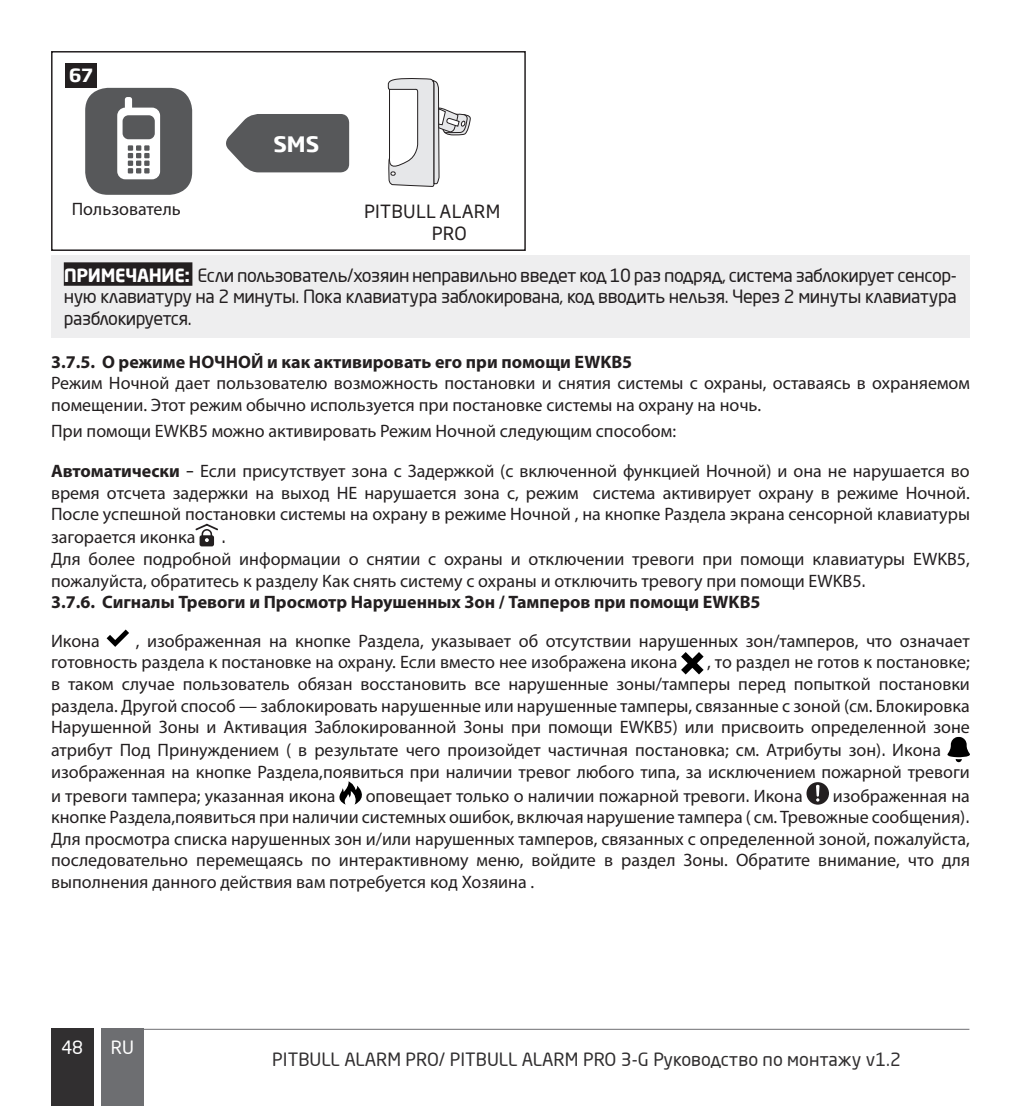
<style>
.page{position:relative;width:1021px;height:1106px;background:#fff}
.page>*{position:absolute;margin:0;border:0;box-sizing:border-box;transform-origin:0 0}
.t1{font:700 21px "Soho Gothic Pro";color:#fff}
.t2{font:18px/21.6px "Myriad Pro";color:#231f20}
.t3{font:18px/21.6px "Neo Sans Pro";letter-spacing:-.025em;color:#231f20;text-align:justify}
.t4{font:18px "Neo Sans Pro";color:#312f30}
.t5{font:700 18px "Myriad Pro";color:#231f20}
.t6{font:18px/21.6px "Soho Gothic Pro";letter-spacing:.015em;color:#231f20}
.t7{font:18px "Neo Sans Pro";color:#fff}
.t8{font:700 18px "Soho Gothic Pro";color:#fff}
.s1{font-weight:700;color:#fff}
.s2{font-family:"Soho Gothic Pro";font-weight:700;color:#fff}
.s3{font-weight:700}
.s4{font-family:"Soho Gothic Pro"}
</style>
<div class="page">
<div style="left:51px;top:1028px;width:43px;height:78px;background:#312f30"></div>
<div style="left:101px;top:1028px;width:43px;height:78px;background:#6d6e71"></div>
<hr style="left:144px;top:1028px;width:825px;height:1px;background:#6d6e71">
<svg style="left:386px;top:78px;width:84px;height:260px"></svg>
<svg style="left:226px;top:114px;width:123px;height:58px;background:#666769"></svg>
<div style="left:85px;top:88px;width:107px;height:107px;background:#57585a;border-radius:23px"></div>
<svg style="left:117px;top:97px;width:43px;height:82px"></svg>
<div style="left:51px;top:51px;width:475px;height:200px;border:2px solid #231f20"></div>
<div style="left:65px;top:63px;width:32px;height:25px;background:#231f20"></div>
<div style="left:51px;top:254px;width:918px;height:83px;background:#eeeeef"></div>
<div style="left:64px;top:262px;width:128px;height:24px;background:#231f20"></div>
<svg style="left:195px;top:523px;width:23px;height:23px"></svg>
<svg style="left:107px;top:629px;width:22px;height:18px"></svg>
<svg style="left:681px;top:652px;width:22px;height:22px"></svg>
<svg style="left:947px;top:736px;width:22px;height:26px"></svg>
<svg style="left:339px;top:781px;width:23px;height:23px"></svg>
<svg style="left:806px;top:782px;width:23px;height:22px"></svg>
<p class="t8" style="left:69px;top:68px;width:25px">67</p>
<p class="t2" style="left:72px;top:200px;width:110px">Пользователь</p>
<p class="t1" style="left:273px;top:135px;width:47px">SMS</p>
<p class="t6" style="left:432px;top:202px;width:70px;text-indent:-68px">PITBULL ALARM<br>PRO</p>
<p class="t3" style="left:64px;top:264px;width:894px"><span class="s1">ПРИМЕЧАНИЕ</span><span class="s2">:</span> Если пользователь/хозяин неправильно введет код 10 раз подряд, система заблокирует сенсор&shy;ную клавиатуру на 2 минуты. Пока клавиатура заблокирована, код вводить нельзя. Через 2 минуты клавиатура разблокируется.</p>
<p class="t5" style="left:51px;top:353px;width:582px">3.7.5. О режиме НОЧНОЙ и как активировать его при помощи EWKB5</p>
<p class="t2" style="left:51px;top:374px;width:920px">Режим Ночной дает пользователю возможность постановки и снятия системы с охраны, оставаясь в охраняемом помещении. Этот режим обычно используется при постановке системы на охрану на ночь.</p>
<p class="t2" style="left:51px;top:413px;width:920px;line-height:39.6px">При помощи EWKB5 можно активировать Режим Ночной следующим способом:<br><span class="s3">Автоматически</span> <span class="s4">–</span> Если присутствует зона с Задержкой (с включенной функцией Ночной) и она не нарушается во</p>
<p class="t2" style="left:51px;top:483px;width:920px;line-height:22.5px;text-align:justify">время отсчета задержки на выход НЕ нарушается зона с, режим система активирует охрану в режиме Ночной.<br>После успешной постановки системы на охрану в режиме Ночной , на кнопке Раздела экрана сенсорной клавиатуры загорается иконка</p>
<p class="t6" style="left:221px;top:527px;width:6px">.</p>
<p class="t2" style="left:51px;top:550px;width:920px">Для более подробной информации о снятии с охраны и отключении тревоги при помощи клавиатуры EWKB5, пожалуйста, обратитесь к разделу Как снять систему с охраны и отключить тревогу при помощи EWKB5<span class="s4">.<br></span><span class="s3">3.7.6. Сигналы Тревоги и Просмотр Нарушенных Зон / Тамперов при помощи EWKB5</span></p>
<p class="t2" style="left:51px;top:631px;width:50px">Икона</p>
<p class="t2" style="left:51px;top:631px;width:920px;text-indent:85px">, изображенная на кнопке Раздела, указывает об отсутствии нарушенных зон/тамперов, что означает готовность раздела к постановке на охрану. Если вместо нее изображена икона</p>
<p class="t2" style="left:51px;top:653px;width:920px;text-indent:656px">, то раздел не готов к постановке; в таком случае пользователь обязан восстановить все нарушенные зоны/тамперы перед попыткой постановки раздела. Другой способ — заблокировать нарушенные или нарушенные тамперы, связанные с зоной (см. Блокировка Нарушенной Зоны и Активация Заблокированной Зоны при помощи EWKB5) или присвоить определенной зоне атрибут Под Принуждением ( в результате чего произойдет частичная постановка; см. Атрибуты зон)<span class="s4">.</span> Икона изображенная на кнопке Раздела,появиться при наличии тревог любого типа, за исключением пожарной тревоги</p>
<p class="t2" style="left:51px;top:786px;width:286px">и тревоги тампера; указанная икона</p>
<p class="t2" style="left:366px;top:786px;width:438px">оповещает только о наличии пожарной тревоги<span class="s4">.</span> Икона</p>
<p class="t2" style="left:51px;top:786px;width:920px;text-align:justify;text-indent:781px">изображенная на кнопке Раздела,появиться при наличии системных ошибок, включая нарушение тампера ( см. Тревожные сообщения)<span class="s4">.<br></span>Для просмотра списка нарушенных зон и/или нарушенных тамперов, связанных с определенной зоной, пожалуйста, последовательно перемещаясь по интерактивному меню, войдите в раздел Зоны. Обратите внимание, что для выполнения данного действия вам потребуется код Хозяина .</p>
<p class="t7" style="left:61px;top:1036px;width:23px">48</p>
<p class="t7" style="left:111px;top:1040px;width:25px">RU</p>
<p class="t4" style="left:272px;top:1047px;width:630px">PITBULL ALARM PRO/ PITBULL ALARM PRO 3-G Руководство по монтажу v1.2</p>
</div>
